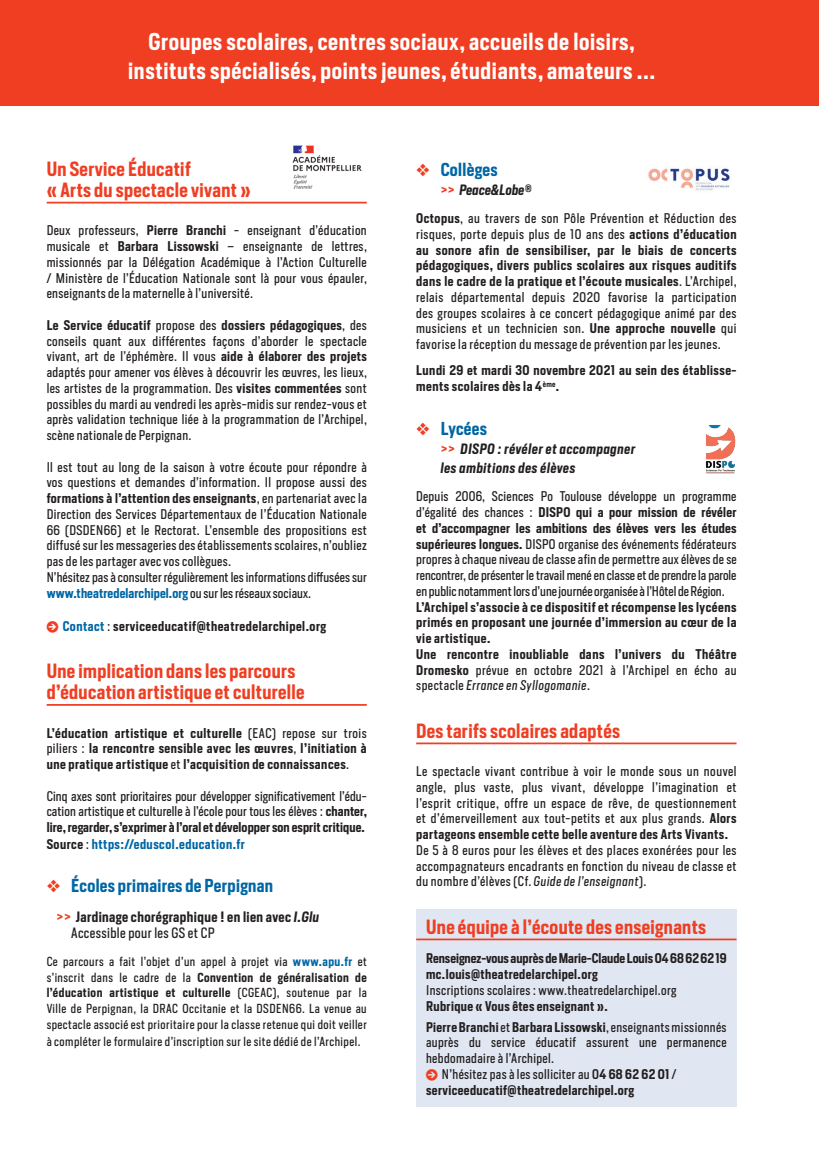
<style>
.page{position:relative;width:819px;height:1170px;background:#fff}
.page>*{position:absolute;margin:0;border:0;box-sizing:border-box;transform-origin:0 0}
.t1{font:600 22.75px/29.8px "Heron Sans Cond";letter-spacing:.03em;color:#fff;text-align:center}
.t2{font:600 19.25px/21px "Heron Sans Cond";letter-spacing:.02em;color:#ef3e22}
.t3{font:600 17.5px "Heron Sans Cond";letter-spacing:.02em;color:#0166a5}
.t4{font:600 14px/15.8px "Heron Sans Cond";letter-spacing:.03em;color:#231f20}
.t5{font:italic 600 14px/19.2px "Heron Sans Cond";letter-spacing:.04em;color:#231f20}
.t6{font:italic 600 14px "Heron Sans Cond";letter-spacing:.01em;color:#231f20}
.t7{font:13.12px/15.8px "Heron Sans Cond";letter-spacing:.03em;color:#231f20;text-align:justify}
.t8{font:600 13.12px/15.8px "Heron Sans Cond";letter-spacing:.04em;color:#231f20}
.t9{font:13.12px/16.1px "Heron Sans Cond";letter-spacing:.01em;color:#231f20}
.t10{font:600 13.12px/15.8px "Heron Sans Cond";color:#231f20}
.t11{font:12.25px/15.9px "Heron Sans Cond";letter-spacing:.04em;color:#231f20;text-align:justify}
.s1{font-weight:600}
.s2{font-weight:600;color:#0166a5}
.s3{font-family:"Arrowstfb";font-weight:400;font-size:12.25px;color:#ef3e22}
.s4{color:#0166a5}
.s5{font-weight:400}
.s6{color:#ef3e22}
.s7{font-style:italic}
.s8{font-style:normal;color:#ef3e22}
.s9{font-weight:400;font-style:italic}
.s10{font-family:"Arrowstfb";font-size:12.25px;color:#ef3e22}
.s11{font-weight:500}
</style>
<div class="page">
<div style="left:416px;top:910px;width:320px;height:197px;background:#e1e7f2"></div>
<div style="left:0;top:0;width:816px;height:106px;background:#ef3e22"></div>
<hr style="left:816px;top:0;width:3px;height:106px;background:#ef3e22">
<hr style="left:47px;top:202px;width:320px;height:1px;background:#ef3e22">
<hr style="left:47px;top:704px;width:320px;height:2px;background:#ef3e22">
<hr style="left:416px;top:742px;width:320px;height:2px;background:#ef3e22">
<hr style="left:416px;top:938px;width:320px;height:2px;background:#ef3e22">
<img style="left:292px;top:145px;width:70px;height:44px">
<img style="left:706px;top:425px;width:30px;height:49px">
<img style="left:648px;top:168px;width:82px;height:23px">
<h1 class="t1" style="left:128px;top:26px;width:528px">Groupes scolaires, centres sociaux, accueils de loisirs, instituts spécialisés, points jeunes, étudiants, amateurs ...</h1>
<h2 class="t2" style="left:47px;top:158px;width:206px">Un Service Éducatif<br>« Arts du spectacle vivant »</h2>
<p class="t7" style="left:47px;top:222px;width:322px">Deux professeurs, <span class="s1">Pierre Branchi</span> - enseignant d’éducation musicale et <span class="s1">Barbara Lissowski</span> – enseignante de lettres, missionnés par la Délégation Académique à l’Action Culturelle / Ministère de l’Éducation Nationale sont là pour vous épauler, enseignants de la maternelle à l’université.</p>
<p class="t7" style="left:47px;top:317px;width:322px"><span class="s1">Le Service éducatif</span> propose des <span class="s1">dossiers pédagogiques</span>, des conseils quant aux différentes façons d’aborder le spectacle vivant, art de l’éphémère. Il vous <span class="s1">aide à élaborer des projets </span>adaptés pour amener vos élèves à découvrir les œuvres, les lieux, les artistes de la programmation. Des <span class="s1">visites commentées</span> sont possibles du mardi au vendredi les après-midis sur rendez-vous et après validation technique liée à la programmation de l’Archipel, scène nationale de Perpignan.</p>
<p class="t7" style="left:47px;top:459px;width:322px;text-align:left">Il est tout au long de la saison à votre écoute pour répondre à vos questions et demandes d’information. Il propose aussi des <span class="s1">formations à l’attention des enseignants</span>, en partenariat avec la Direction des Services Départementaux de l’Éducation Nationale 66 (DSDEN66) et le Rectorat. L’ensemble des propositions est diffusé sur les messageries des établissements scolaires, n’oubliez pas de les partager avec vos collègues.<br>N’hésitez pas à consulter régulièrement les informations diffusées sur <span class="s2">www.theatredelarchipel.org</span> ou sur les réseaux sociaux.</p>
<p class="t8" style="left:47px;top:618px;width:281px"><span class="s3">J</span> <span class="s4">Contact</span> <span class="s5">:</span> serviceeducatif@theatredelarchipel.org</p>
<h2 class="t2" style="left:47px;top:660px;width:259px">Une implication dans les parcours d’éducation artistique et culturelle</h2>
<p class="t8" style="left:47px;top:725px;width:321px;text-align:justify">L’éducation artistique et culturelle <span class="s5">(EAC) repose sur trois piliers :</span> la rencontre sensible avec les œuvres<span class="s5">,</span> l’initiation à une pratique artistique <span class="s5">et</span> l’acquisition de connaissances<span class="s5">.</span></p>
<p class="t9" style="left:47px;top:787px;width:322px">Cinq axes sont prioritaires pour développer significativement l’édu&shy;cation artistique et culturelle à l’école pour tous les élèves : <span class="s1">chanter, lire, regarder, s’exprimer à l’oral et développer son esprit critique.<br>Source</span> : <span class="s2">https://eduscol.education.fr</span></p>
<h3 class="t3" style="left:47px;top:875px;width:228px"><span class="s6">❖</span> Écoles primaires de Perpignan</h3>
<p class="t4" style="left:71px;top:909px;width:250px;text-indent:-15px"><span class="s6">&gt;&gt;</span> Jardinage chorégraphique ! en lien avec <span class="s7">I.Glu<br></span><span class="s5">Accessible pour les GS et CP</span></p>
<p class="t11" style="left:47px;top:953px;width:322px">Ce parcours a fait l’objet d’un appel à projet via <span class="s2">www.apu.fr</span> et s’inscrit dans le cadre de la <span class="s1">Convention de généralisation de l’éducation artistique et culturelle</span> (CGEAC), soutenue par la Ville de Perpignan, la DRAC Occitanie et la DSDEN66. La venue au spectacle associé est prioritaire pour la classe retenue qui doit veiller à compléter le formulaire d’inscription sur le site dédié de l’Archipel.</p>
<h3 class="t3" style="left:416px;top:158px;width:83px"><span class="s6">❖</span> Collèges</h3>
<p class="t6" style="left:441px;top:181px;width:92px"><span class="s8">&gt;&gt;</span> Peace&amp;Lobe®</p>
<p class="t7" style="left:416px;top:210px;width:322px"><span class="s1">Octopus</span>, au travers de son Pôle Prévention et Réduction des risques, porte depuis plus de 10 ans des <span class="s1">actions d’éducation au sonore afin de sensibiliser, par le biais de concerts pédagogiques, divers publics scolaires aux risques auditifs dans le cadre de la pratique et l’écoute musicales</span>. L’Archipel, relais départemental depuis 2020 favorise la participation des groupes scolaires à ce concert pédagogique animé par des musiciens et un technicien son. <span class="s1">Une approche nouvelle</span> qui favorise la réception du message de prévention par les jeunes.</p>
<p class="t8" style="left:416px;top:362px;width:322px">Lundi 29 et mardi 30 novembre 2021 au sein des établisse&shy;ments scolaires dès la 4<sup>ème</sup>.</p>
<h3 class="t3" style="left:416px;top:417px;width:72px"><span class="s6">❖</span> Lycées</h3>
<p class="t5" style="left:441px;top:439px;width:196px"><span class="s8">&gt;&gt;</span> DISPO : révéler et accompagner les ambitions des élèves</p>
<p class="t7" style="left:416px;top:488px;width:322px">Depuis 2006, Sciences Po Toulouse développe un programme d’égalité des chances : <span class="s1">DISPO qui a pour mission de révéler et d’accompagner les ambitions des élèves vers les études supérieures longues.</span> DISPO organise des événements fédérateurs propres à chaque niveau de classe afin de permettre aux élèves de se rencontrer, de présenter le travail mené en classe et de prendre la parole en public notamment lors d’une journée organisée à l’Hôtel de Région.</p>
<p class="t8" style="left:416px;top:599px;width:322px">L’Archipel s’associe à ce dispositif et récompense les lycéens primés en proposant une journée d’immersion au cœur de la vie artistique.<br>Une rencontre inoubliable dans l’univers du Théâtre Dromesko <span class="s5">prévue en octobre 2021 à l’Archipel en écho au spectacle</span> <span class="s9">Errance en Syllogomanie</span><span class="s5">.</span></p>
<h2 class="t2" style="left:416px;top:720px;width:205px">Des tarifs scolaires adaptés</h2>
<p class="t7" style="left:416px;top:763px;width:322px">Le spectacle vivant contribue à voir le monde sous un nouvel angle, plus vaste, plus vivant, développe l’imagination et l’esprit critique, offre un espace de rêve, de questionnement et d’émerveillement aux tout-petits et aux plus grands. <span class="s1">Alors partageons ensemble cette belle aventure des Arts Vivants.</span></p>
<p class="t7" style="left:416px;top:842px;width:322px">De 5 à 8 euros pour les élèves et des places exonérées pour les accompagnateurs encadrants en fonction du niveau de classe et du nombre d’élèves (Cf. <span class="s7">Guide de l’enseignant</span>).</p>
<h2 class="t2" style="left:426px;top:916px;width:281px">Une équipe à l’écoute des enseignants</h2>
<p class="t10" style="left:426px;top:950px;width:302px">Renseignez-vous auprès de Marie-Claude Louis 04 68 62 62 19 mc.louis@theatredelarchipel.org</p>
<p class="t7" style="left:426px;top:982px;width:252px">Inscriptions scolaires : www.theatredelarchipel.org</p>
<p class="t8" style="left:426px;top:995px;width:302px;line-height:21px">Rubrique « Vous êtes enseignant ».<br>Pierre Branchi <span class="s5">et</span> Barbara Lissowski<span class="s5">, enseignants missionnés</span></p>
<p class="t7" style="left:426px;top:1034px;width:302px;text-align:left">auprès du service éducatif assurent une permanence hebdomadaire à l’Archipel.<br><span class="s10">J</span> N’hésitez pas à les solliciter au <span class="s11">0</span><span class="s1">4 68 62 62 01</span> / <span class="s1">serviceeducatif@theatredelarchipel.org</span></p>
</div>
